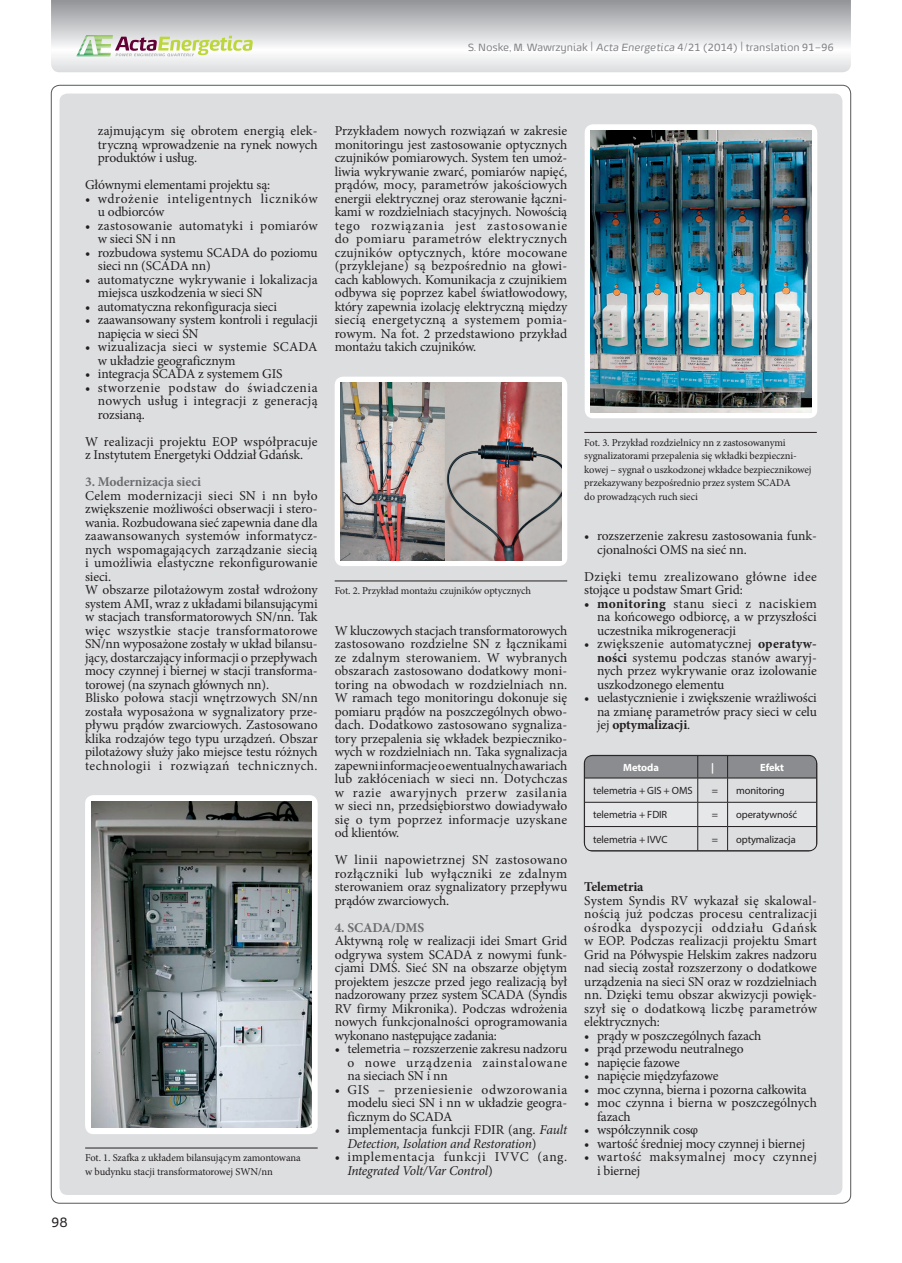
<style>
.page{position:relative;width:902px;height:1263px;background:#fff}
.page>*{position:absolute;margin:0;border:0;box-sizing:border-box;transform-origin:0 0}
.t1{font:13.5px/13.5px "Minion Pro";letter-spacing:-.005em;color:#231f20;text-align:justify}
.t2{font:13.5px/13.5px "Minion Pro";letter-spacing:.02em;color:#231f20}
.t3{font:13.5px/13.5px "Minion Pro";letter-spacing:.035em;color:#231f20}
.t4{font:italic 13.5px/13.5px "Minion Pro";letter-spacing:-.02em;color:#231f20}
.t5{font:13.5px/13.5px "Minion Pro";letter-spacing:.015em;color:#231f20}
.t6{font:13.5px/13.5px "Minion Pro";letter-spacing:.045em;color:#231f20}
.t7{font:700 13.5px "Minion Pro";letter-spacing:-.01em;color:#6c6d70}
.t8{font:700 13.5px "Minion Pro";letter-spacing:-.01em;color:#231f20}
.t9{font:13.5px "Energa";color:#231f20}
.t10{font:10.5px/13.5px "Minion Pro";letter-spacing:-.01em;color:#231f20}
.t11{font:10.5px "Myriad Pro";letter-spacing:-.01em;color:#231f20}
.t12{font:10.5px "Energa";letter-spacing:-.01em;color:#808285}
.t13{font:700 10.5px "Myriad Pro";letter-spacing:-.01em;color:#fff}
.s1{font-size:13.5px}
.s2{font-style:italic}
.s3{font-style:normal}
.s4{font-weight:700}
</style>
<div class="page">
<div style="left:60px;top:94px;width:782px;height:1101px;background:#dddee0;border-radius:8px"></div>
<svg style="left:51px;top:0;width:799px;height:72px"></svg>
<svg style="left:76px;top:35px;width:177px;height:21px"></svg>
<div style="left:85px;top:795px;width:232px;height:339px;background:#fff;border-radius:9px"></div>
<div style="left:334px;top:377px;width:233px;height:189px;background:#fff;border-radius:9px"></div>
<hr style="left:85px;top:1148px;width:232px;height:1px;background:#231f20">
<hr style="left:334px;top:581px;width:233px;height:1px;background:#231f20">
<hr style="left:584px;top:432px;width:232px;height:1px;background:#231f20">
<div style="left:584px;top:124px;width:233px;height:294px;background:#fff;border-radius:9px"></div>
<img style="left:590px;top:130px;width:221px;height:282px">
<img style="left:340px;top:382px;width:221px;height:179px">
<img style="left:91px;top:801px;width:220px;height:327px">
<hr style="left:584px;top:755px;width:113px;height:1px;background:#231f20">
<hr style="left:727px;top:755px;width:89px;height:1px;background:#231f20">
<svg style="left:584px;top:756px;width:233px;height:94px"></svg>
<hr style="left:584px;top:850px;width:113px;height:1px;background:#231f20">
<hr style="left:727px;top:850px;width:89px;height:1px;background:#231f20">
<div style="left:584px;top:755px;width:233px;height:96px;border:1px solid #231f20;border-radius:9px"></div>
<p class="t12" style="left:467px;top:41px;width:367px">S. Noske, M. Wawrzyniak <span class="s1">|</span> <span class="s2">Acta Energetica</span> 4/21 (2014) <span class="s1">|</span> translation 91–96</p>
<p class="t9" style="left:51px;top:1213px;width:18px">98</p>
<p class="t1" style="left:98px;top:124px;width:221px">zajmującym się obrotem energią elek&shy;tryczną wprowadzenie na rynek nowych produktów i usług.</p>
<p class="t1" style="left:85px;top:178px;width:187px">Głównymi elementami projektu są:</p>
<p class="t3" style="left:98px;top:192px;width:221px;text-indent:-13px">• wdrożenie inteligentnych liczników u odbiorców</p>
<p class="t2" style="left:98px;top:219px;width:221px;text-indent:-13px">• zastosowanie automatyki i pomiarów w sieci SN i nn</p>
<p class="t1" style="left:98px;top:246px;width:221px;text-indent:-13px">• rozbudowa systemu SCADA do poziomu sieci nn (SCADA nn)</p>
<p class="t1" style="left:98px;top:273px;width:221px;text-indent:-13px">• automatyczne wykrywanie i lokalizacja miejsca uszkodzenia w sieci SN</p>
<p class="t1" style="left:85px;top:300px;width:193px">• automatyczna rekonfiguracja sieci</p>
<p class="t1" style="left:98px;top:313px;width:221px;text-indent:-13px">• zaawansowany system kontroli i regulacji napięcia w sieci SN</p>
<p class="t2" style="left:98px;top:340px;width:221px;text-indent:-13px">• wizualizacja sieci w systemie SCADA w układzie geograficznym</p>
<p class="t1" style="left:85px;top:367px;width:199px">• integracja SCADA z systemem GIS</p>
<p class="t1" style="left:98px;top:381px;width:221px;text-indent:-13px">• stworzenie podstaw do świadczenia nowych usług i integracji z generacją rozsianą.</p>
<p class="t1" style="left:85px;top:435px;width:234px">W realizacji projektu EOP współpracuje z Instytutem Energetyki Oddział Gdańsk.</p>
<p class="t7" style="left:85px;top:472px;width:117px">3. Modernizacja sieci</p>
<p class="t1" style="left:85px;top:489px;width:234px;text-align:left">Celem modernizacji sieci SN i nn było zwiększenie możliwości obserwacji i stero&shy;wania. Rozbudowana sieć zapewnia dane dla zaawansowanych systemów informatycz&shy;nych wspomagających zarządzanie siecią i umożliwia elastyczne rekonfigurowanie sieci.<br>W obszarze pilotażowym został wdrożony system AMI, wraz z układami bilansującymi w stacjach transformatorowych SN/nn. Tak więc wszystkie stacje transformatorowe SN/nn wyposażone zostały w układ bilansu&shy;jący, dostarczający informacji o przepływach mocy czynnej i biernej w stacji transforma&shy;torowej (na szynach głównych nn).<br>Blisko połowa stacji wnętrzowych SN/nn została wyposażona w sygnalizatory prze&shy;pływu prądów zwarciowych. Zastosowano klika rodzajów tego typu urządzeń. Obszar pilotażowy służy jako miejsce testu różnych technologii i rozwiązań technicznych.</p>
<p class="t10" style="left:85px;top:1151px;width:217px">Fot. 1. Szafka z układem bilansującym zamontowana w budynku stacji transformatorowej SWN/nn</p>
<p class="t1" style="left:334px;top:124px;width:234px">Przykładem nowych rozwiązań w zakresie monitoringu jest zastosowanie optycznych czujników pomiarowych. System ten umoż&shy;liwia wykrywanie zwarć, pomiarów napięć, prądów, mocy, parametrów jakościowych energii elektrycznej oraz sterowanie łączni&shy;kami w rozdzielniach stacyjnych. Nowością tego rozwiązania jest zastosowanie do pomiaru parametrów elektrycznych czujników optycznych, które mocowane (przyklejane) są bezpośrednio na głowi&shy;cach kablowych. Komunikacja z czujnikiem odbywa się poprzez kabel światłowodowy, który zapewnia izolację elektryczną między siecią energetyczną a systemem pomia&shy;rowym. Na fot. 2 przedstawiono przykład montażu takich czujników.</p>
<p class="t10" style="left:334px;top:584px;width:198px">Fot. 2. Przykład montażu czujników optycznych</p>
<p class="t1" style="left:334px;top:624px;width:234px">W kluczowych stacjach transformatorowych zastosowano rozdzielne SN z łącznikami ze zdalnym sterowaniem. W wybranych obszarach zastosowano dodatkowy moni&shy;toring na obwodach w rozdzielniach nn.<br>W ramach tego monitoringu dokonuje się pomiaru prądów na poszczególnych obwo&shy;dach. Dodatkowo zastosowano sygnaliza&shy;tory przepalenia się wkładek bezpieczniko&shy;wych w rozdzielniach nn. Taka sygnalizacja zapewni informacje o ewentualnych awariach lub zakłóceniach w sieci nn. Dotychczas w razie awaryjnych przerw zasilania w sieci nn, przedsiębiorstwo dowiadywało się o tym poprzez informacje uzyskane od klientów.</p>
<p class="t1" style="left:334px;top:853px;width:234px">W linii napowietrznej SN zastosowano rozłączniki lub wyłączniki ze zdalnym sterowaniem oraz sygnalizatory przepływu prądów zwarciowych.</p>
<p class="t7" style="left:334px;top:918px;width:91px">4. SCADA/DMS</p>
<p class="t1" style="left:334px;top:934px;width:234px">Aktywną rolę w realizacji idei Smart Grid odgrywa system SCADA z nowymi funk&shy;cjami DMS. Sieć SN na obszarze objętym projektem jeszcze przed jego realizacją był nadzorowany przez system SCADA (Syndis RV firmy Mikronika). Podczas wdrożenia nowych funkcjonalności oprogramowania wykonano następujące zadania:</p>
<p class="t1" style="left:347px;top:1042px;width:221px;text-indent:-13px">• telemetria – rozszerzenie zakresu nadzoru o nowe urządzenia zainstalowane na sieciach SN i nn</p>
<p class="t1" style="left:347px;top:1083px;width:221px;text-indent:-13px">• GIS – przeniesienie odwzorowania modelu sieci SN i nn w układzie geogra&shy;ficznym do SCADA</p>
<p class="t4" style="left:347px;top:1123px;width:221px;text-indent:-13px"><span class="s3">• implementacja funkcji FDIR (ang.</span> Fault<br>Detection, Isolation and Restoration<span class="s3">)</span></p>
<p class="t6" style="left:347px;top:1150px;width:221px;text-indent:-13px">• implementacja funkcji IVVC (ang.<br><span class="s2">Integrated Volt/Var Control</span>)</p>
<p class="t10" style="left:584px;top:435px;width:229px">Fot. 3. Przykład rozdzielnicy nn z zastosowanymi sygnalizatorami przepalenia się wkładki bezpieczni&shy;kowej – sygnał o uszkodzonej wkładce bezpiecznikowej przekazywany bezpośrednio przez system SCADA<br>do prowadzących ruch sieci</p>
<p class="t1" style="left:597px;top:529px;width:221px;text-indent:-13px">• rozszerzenie zakresu zastosowania funk&shy;cjonalności OMS na sieć nn.</p>
<p class="t5" style="left:584px;top:570px;width:234px">Dzięki temu zrealizowano główne idee stojące u podstaw Smart Grid:</p>
<p class="t1" style="left:597px;top:597px;width:221px;text-indent:-13px"><span class="s4">• monitoring</span> stanu sieci z naciskiem na końcowego odbiorcę, a w przyszłości uczestnika mikrogeneracji</p>
<p class="t1" style="left:597px;top:637px;width:221px;text-indent:-13px">• zwiększenie automatycznej <span class="s4">operatyw&shy;ności</span> systemu podczas stanów awaryj&shy;nych przez wykrywanie oraz izolowanie uszkodzonego elementu</p>
<p class="t1" style="left:597px;top:691px;width:221px;text-indent:-13px">• uelastycznienie i zwiększenie wrażliwości na zmianę parametrów pracy sieci w celu jej <span class="s4">optymalizacji</span>.</p>
<p class="t13" style="left:623px;top:760px;width:37px">Metoda</p>
<p class="t13" style="left:711px;top:760px;width:4px">|</p>
<p class="t13" style="left:760px;top:760px;width:25px">Efekt</p>
<p class="t11" style="left:593px;top:784px;width:101px">telemetria + GIS + OMS</p>
<p class="t11" style="left:711px;top:784px;width:8px">=</p>
<p class="t11" style="left:736px;top:784px;width:50px">monitoring</p>
<p class="t11" style="left:593px;top:808px;width:76px">telemetria + FDIR</p>
<p class="t11" style="left:711px;top:808px;width:8px">=</p>
<p class="t11" style="left:736px;top:808px;width:63px">operatywność</p>
<p class="t11" style="left:593px;top:833px;width:76px">telemetria + IVVC</p>
<p class="t11" style="left:711px;top:833px;width:8px">=</p>
<p class="t11" style="left:736px;top:833px;width:61px">optymalizacja</p>
<p class="t8" style="left:584px;top:877px;width:61px">Telemetria</p>
<p class="t1" style="left:584px;top:894px;width:234px">System Syndis RV wykazał się skalowal&shy;nością już podczas procesu centralizacji ośrodka dyspozycji oddziału Gdańsk w EOP. Podczas realizacji projektu Smart Grid na Półwyspie Helskim zakres nadzoru nad siecią został rozszerzony o dodatkowe urządzenia na sieci SN oraz w rozdzielniach nn. Dzięki temu obszar akwizycji powięk&shy;szył się o dodatkową liczbę parametrów elektrycznych:</p>
<p class="t1" style="left:584px;top:1029px;width:179px">• prądy w poszczególnych fazach</p>
<p class="t1" style="left:584px;top:1042px;width:161px">• prąd przewodu neutralnego</p>
<p class="t1" style="left:584px;top:1056px;width:97px">• napięcie fazowe</p>
<p class="t1" style="left:584px;top:1069px;width:136px">• napięcie międzyfazowe</p>
<p class="t1" style="left:584px;top:1083px;width:224px">• moc czynna, bierna i pozorna całkowita</p>
<p class="t1" style="left:597px;top:1096px;width:221px;text-indent:-13px">• moc czynna i bierna w poszczególnych fazach</p>
<p class="t1" style="left:584px;top:1123px;width:115px">• współczynnik cosφ</p>
<p class="t1" style="left:584px;top:1137px;width:222px">• wartość średniej mocy czynnej i biernej</p>
<p class="t3" style="left:597px;top:1150px;width:221px;text-indent:-13px">• wartość maksymalnej mocy czynnej i biernej</p>
</div>
